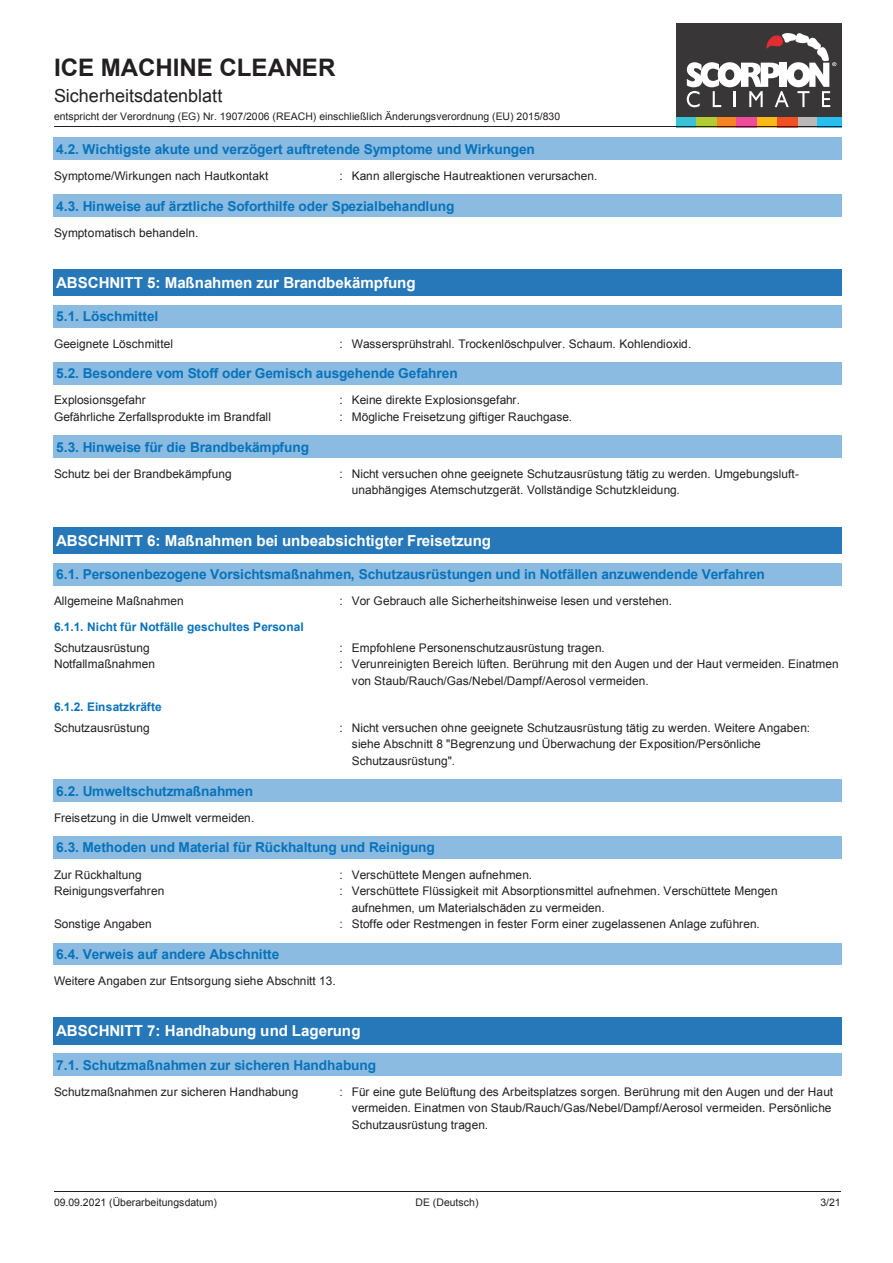
<style>
.page{position:relative;width:893px;height:1263px;background:#fff}
.page>*{position:absolute;margin:0;border:0;box-sizing:border-box;transform-origin:0 0}
.t1{font:700 24.15px "Arial";letter-spacing:-.005em;color:#231f20}
.t2{font:18px "Arial";color:#231f20}
.t3{font:700 15.15px "Arial";letter-spacing:-.01em;color:#fff}
.t4{font:700 13.65px "Arial";letter-spacing:-.005em;color:#0873bb}
.t5{font:11.85px/16.5px "Arial";color:#231f20}
.t6{font:700 11.85px "Arial";color:#0873bb}
.t7{font:10.5px "Arial";letter-spacing:-.005em;color:#231f20}
</style>
<div class="page">
<div style="left:676px;top:23px;width:166px;height:94px;background:#393638"></div>
<div style="left:676px;top:117px;width:20px;height:10px;background:#3ac2d7"></div>
<div style="left:757px;top:117px;width:20px;height:10px;background:#fcb818"></div>
<div style="left:717px;top:117px;width:20px;height:10px;background:#f58422"></div>
<div style="left:798px;top:117px;width:20px;height:10px;background:#bbb8b7"></div>
<div style="left:696px;top:117px;width:21px;height:10px;background:#b3cb34"></div>
<div style="left:777px;top:117px;width:21px;height:10px;background:#f05024"></div>
<div style="left:737px;top:117px;width:20px;height:10px;background:#ee4c9a"></div>
<div style="left:818px;top:117px;width:24px;height:10px;background:#26bff0"></div>
<svg style="left:687px;top:33px;width:149px;height:74px"></svg>
<hr style="left:54px;top:126px;width:787px;height:1px;background:#231f20">
<hr style="left:54px;top:1191px;width:264px;height:1px;background:#231f20">
<hr style="left:318px;top:1191px;width:259px;height:1px;background:#231f20">
<hr style="left:578px;top:1191px;width:263px;height:1px;background:#231f20">
<div style="left:54px;top:138px;width:787px;height:21px;background:#8bbbe0"></div>
<hr style="left:54px;top:159px;width:787px;height:1px;background:#8bbbe0">
<svg style="left:841px;top:138px;width:1px;height:22px"></svg>
<div style="left:54px;top:195px;width:787px;height:21px;background:#8bbbe0"></div>
<hr style="left:54px;top:194px;width:787px;height:1px;background:#8bbbe0">
<hr style="left:54px;top:216px;width:787px;height:1px;background:#8bbbe0">
<svg style="left:841px;top:194px;width:1px;height:23px"></svg>
<div style="left:54px;top:270px;width:787px;height:26px;background:#2778b9"></div>
<hr style="left:54px;top:269px;width:787px;height:1px;background:#2778b9">
<hr style="left:54px;top:296px;width:787px;height:1px;background:#2778b9">
<svg style="left:841px;top:269px;width:1px;height:27px"></svg>
<div style="left:54px;top:305px;width:787px;height:22px;background:#8bbbe0"></div>
<hr style="left:54px;top:327px;width:787px;height:1px;background:#8bbbe0">
<svg style="left:841px;top:305px;width:1px;height:23px"></svg>
<div style="left:54px;top:362px;width:787px;height:22px;background:#8bbbe0"></div>
<hr style="left:54px;top:384px;width:787px;height:1px;background:#8bbbe0">
<svg style="left:841px;top:362px;width:1px;height:23px"></svg>
<div style="left:54px;top:436px;width:787px;height:21px;background:#8bbbe0"></div>
<hr style="left:54px;top:435px;width:787px;height:1px;background:#8bbbe0">
<hr style="left:54px;top:457px;width:787px;height:1px;background:#8bbbe0">
<svg style="left:841px;top:435px;width:1px;height:23px"></svg>
<div style="left:54px;top:528px;width:787px;height:25px;background:#2778b9"></div>
<hr style="left:54px;top:527px;width:787px;height:1px;background:#2778b9">
<hr style="left:54px;top:553px;width:787px;height:1px;background:#2778b9">
<svg style="left:841px;top:527px;width:1px;height:27px"></svg>
<div style="left:54px;top:563px;width:787px;height:22px;background:#8bbbe0"></div>
<hr style="left:54px;top:585px;width:787px;height:1px;background:#8bbbe0">
<svg style="left:841px;top:563px;width:1px;height:23px"></svg>
<div style="left:54px;top:780px;width:787px;height:21px;background:#8bbbe0"></div>
<hr style="left:54px;top:779px;width:787px;height:1px;background:#8bbbe0">
<hr style="left:54px;top:801px;width:787px;height:1px;background:#8bbbe0">
<svg style="left:841px;top:779px;width:1px;height:23px"></svg>
<div style="left:54px;top:836px;width:787px;height:22px;background:#8bbbe0"></div>
<hr style="left:54px;top:858px;width:787px;height:1px;background:#8bbbe0">
<svg style="left:841px;top:836px;width:1px;height:23px"></svg>
<div style="left:54px;top:943px;width:787px;height:21px;background:#8bbbe0"></div>
<hr style="left:54px;top:964px;width:787px;height:1px;background:#8bbbe0">
<svg style="left:841px;top:943px;width:1px;height:22px"></svg>
<div style="left:54px;top:1018px;width:787px;height:26px;background:#2778b9"></div>
<hr style="left:54px;top:1044px;width:787px;height:1px;background:#2778b9">
<svg style="left:841px;top:1018px;width:1px;height:27px"></svg>
<div style="left:54px;top:1054px;width:787px;height:21px;background:#8bbbe0"></div>
<hr style="left:54px;top:1053px;width:787px;height:1px;background:#8bbbe0">
<hr style="left:54px;top:1075px;width:787px;height:1px;background:#8bbbe0">
<svg style="left:841px;top:1053px;width:1px;height:23px"></svg>
<h1 class="t1" style="left:54px;top:51px;width:283px">ICE MACHINE CLEANER</h1>
<h2 class="t2" style="left:54px;top:84px;width:170px">Sicherheitsdatenblatt</h2>
<p class="t7" style="left:54px;top:109px;width:508px">entspricht der Verordnung (EG) Nr. 1907/2006 (REACH) einschließlich Änderungsverordnung (EU) 2015/830</p>
<p class="t4" style="left:56px;top:140px;width:480px">4.2. Wichtigste akute und verzögert auftretende Symptome und Wirkungen</p>
<p class="t5" style="left:54px;top:168px;width:216px">Symptome/Wirkungen nach Hautkontakt</p>
<p class="t5" style="left:340px;top:168px;width:259px">: Kann allergische Hautreaktionen verursachen.</p>
<p class="t4" style="left:56px;top:197px;width:400px">4.3. Hinweise auf ärztliche Soforthilfe oder Spezialbehandlung</p>
<p class="t5" style="left:54px;top:224px;width:146px">Symptomatisch behandeln.</p>
<p class="t3" style="left:56px;top:273px;width:361px">ABSCHNITT 5: Maßnahmen zur Brandbekämpfung</p>
<p class="t4" style="left:56px;top:307px;width:104px">5.1. Löschmittel</p>
<p class="t5" style="left:54px;top:335px;width:121px">Geeignete Löschmittel</p>
<p class="t5" style="left:340px;top:335px;width:353px">: Wassersprühstrahl. Trockenlöschpulver. Schaum. Kohlendioxid.</p>
<p class="t4" style="left:56px;top:364px;width:403px">5.2. Besondere vom Stoff oder Gemisch ausgehende Gefahren</p>
<p class="t5" style="left:54px;top:392px;width:93px">Explosionsgefahr</p>
<p class="t5" style="left:340px;top:392px;width:182px">: Keine direkte Explosionsgefahr.</p>
<p class="t5" style="left:54px;top:409px;width:218px">Gefährliche Zerfallsprodukte im Brandfall</p>
<p class="t5" style="left:340px;top:409px;width:234px">: Mögliche Freisetzung giftiger Rauchgase.</p>
<p class="t4" style="left:56px;top:438px;width:255px">5.3. Hinweise für die Brandbekämpfung</p>
<p class="t5" style="left:54px;top:466px;width:179px">Schutz bei der Brandbekämpfung</p>
<p class="t5" style="left:352px;top:466px;width:449px;text-indent:-12px">: Nicht versuchen ohne geeignete Schutzausrüstung tätig zu werden. Umgebungsluft&shy;unabhängiges Atemschutzgerät. Vollständige Schutzkleidung.</p>
<p class="t3" style="left:56px;top:531px;width:436px">ABSCHNITT 6: Maßnahmen bei unbeabsichtigter Freisetzung</p>
<p class="t4" style="left:56px;top:565px;width:710px">6.1. Personenbezogene Vorsichtsmaßnahmen, Schutzausrüstungen und in Notfällen anzuwendende Verfahren</p>
<p class="t5" style="left:54px;top:593px;width:131px">Allgemeine Maßnahmen</p>
<p class="t5" style="left:340px;top:593px;width:334px">: Vor Gebrauch alle Sicherheitshinweise lesen und verstehen.</p>
<p class="t6" style="left:54px;top:619px;width:251px">6.1.1. Nicht für Notfälle geschultes Personal</p>
<p class="t5" style="left:54px;top:639px;width:97px">Schutzausrüstung</p>
<p class="t5" style="left:340px;top:639px;width:267px">: Empfohlene Personenschutzausrüstung tragen.</p>
<p class="t5" style="left:54px;top:656px;width:103px">Notfallmaßnahmen</p>
<p class="t5" style="left:352px;top:656px;width:488px;text-indent:-12px">: Verunreinigten Bereich lüften. Berührung mit den Augen und der Haut vermeiden. Einatmen von Staub/Rauch/Gas/Nebel/Dampf/Aerosol vermeiden.</p>
<p class="t6" style="left:54px;top:698px;width:109px">6.1.2. Einsatzkräfte</p>
<p class="t5" style="left:54px;top:719px;width:97px">Schutzausrüstung</p>
<p class="t5" style="left:352px;top:719px;width:460px;text-indent:-12px">: Nicht versuchen ohne geeignete Schutzausrüstung tätig zu werden. Weitere Angaben: siehe Abschnitt 8 "Begrenzung und Überwachung der Exposition/Persönliche<br>Schutzausrüstung".</p>
<p class="t4" style="left:56px;top:782px;width:198px">6.2. Umweltschutzmaßnahmen</p>
<p class="t5" style="left:54px;top:809px;width:202px">Freisetzung in die Umwelt vermeiden.</p>
<p class="t4" style="left:56px;top:839px;width:380px">6.3. Methoden und Material für Rückhaltung und Reinigung</p>
<p class="t5" style="left:54px;top:866px;width:89px">Zur Rückhaltung</p>
<p class="t5" style="left:340px;top:866px;width:194px">: Verschüttete Mengen aufnehmen.</p>
<p class="t5" style="left:54px;top:883px;width:112px">Reinigungsverfahren</p>
<p class="t5" style="left:352px;top:883px;width:427px;text-indent:-12px">: Verschüttete Flüssigkeit mit Absorptionsmittel aufnehmen. Verschüttete Mengen aufnehmen, um Materialschäden zu vermeiden.</p>
<p class="t5" style="left:54px;top:916px;width:99px">Sonstige Angaben</p>
<p class="t5" style="left:340px;top:916px;width:422px">: Stoffe oder Restmengen in fester Form einer zugelassenen Anlage zuführen.</p>
<p class="t4" style="left:56px;top:945px;width:225px">6.4. Verweis auf andere Abschnitte</p>
<p class="t5" style="left:54px;top:973px;width:283px">Weitere Angaben zur Entsorgung siehe Abschnitt 13.</p>
<p class="t3" style="left:56px;top:1021px;width:306px">ABSCHNITT 7: Handhabung und Lagerung</p>
<p class="t4" style="left:56px;top:1056px;width:321px">7.1. Schutzmaßnahmen zur sicheren Handhabung</p>
<p class="t5" style="left:54px;top:1083px;width:246px">Schutzmaßnahmen zur sicheren Handhabung</p>
<p class="t5" style="left:352px;top:1083px;width:483px;text-indent:-12px">: Für eine gute Belüftung des Arbeitsplatzes sorgen. Berührung mit den Augen und der Haut vermeiden. Einatmen von Staub/Rauch/Gas/Nebel/Dampf/Aerosol vermeiden. Persönliche<br>Schutzausrüstung tragen.</p>
<p class="t7" style="left:54px;top:1195px;width:164px">09.09.2021 (Überarbeitungsdatum)</p>
<p class="t7" style="left:416px;top:1195px;width:64px">DE (Deutsch)</p>
<p class="t7" style="left:820px;top:1195px;width:22px">3/21</p>
</div>
